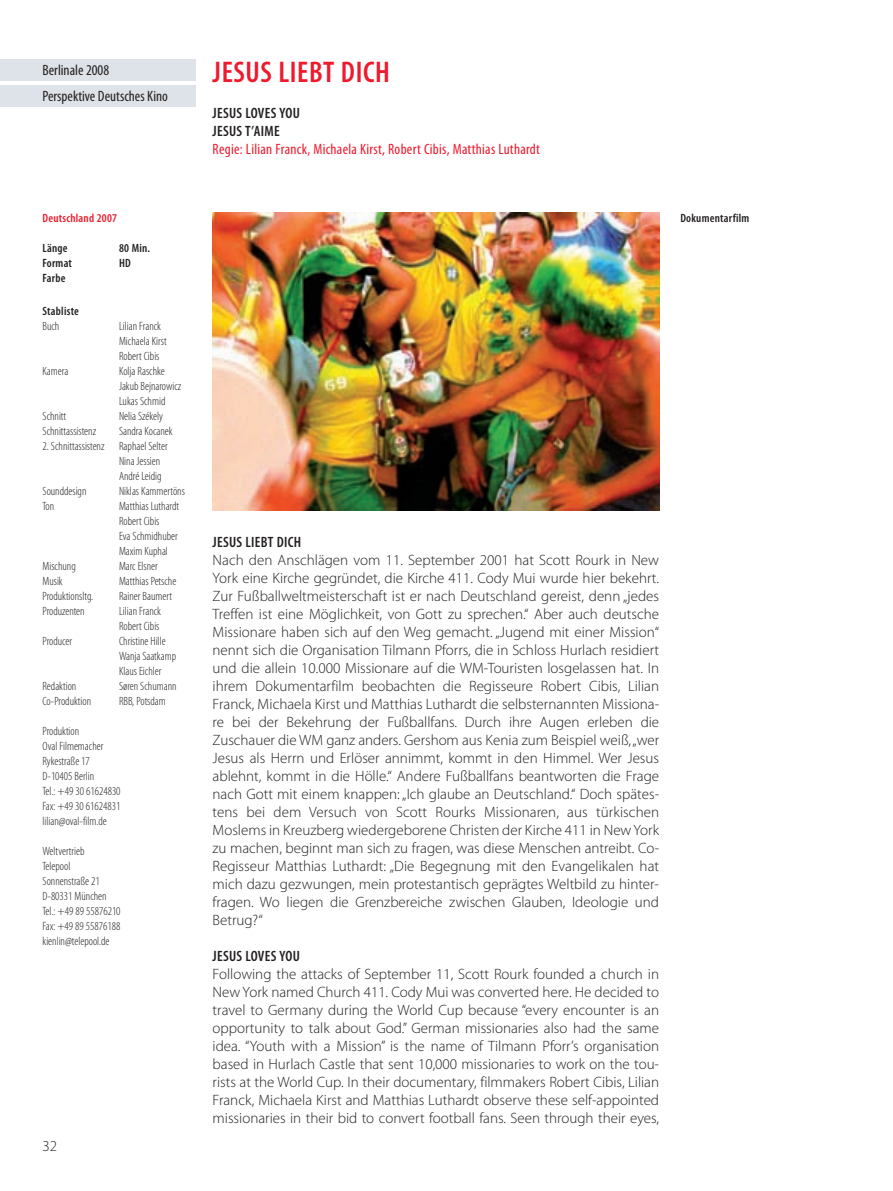
<style>
.page{position:relative;width:893px;height:1191px;background:#fff}
.page>*{position:absolute;margin:0;border:0;box-sizing:border-box;transform-origin:0 0}
.t1{font:600 condensed 30px "Myriad Pro";letter-spacing:.02em;color:#ee1b2d}
.t2{font:300 15px/18px "Myriad Pro";color:#231f20;text-align:justify}
.t3{font:condensed 15px "Myriad Pro";letter-spacing:.02em;color:#ee1b2d}
.t4{font:600 condensed 15px/18px "Myriad Pro";letter-spacing:.02em;color:#231f20}
.t5{font:condensed 15px/25.5px "Myriad Pro";color:#231f20}
.t6{font:300 condensed 12px/15px "Myriad Pro";color:#231f20}
.t7{font:600 condensed 12px "Myriad Pro";letter-spacing:.02em;color:#231f20}
.t8{font:600 condensed 12px "Myriad Pro";letter-spacing:.02em;color:#ee1b2d}
</style>
<div class="page">
<img style="left:0;top:59px;width:660px;height:452px">
<p class="t5" style="left:43px;top:59px;width:127px">Berlinale 2008<br>Perspektive Deutsches Kino</p>
<p class="t8" style="left:43px;top:214px;width:76px">Deutschland 2007</p>
<p class="t7" style="left:43px;top:244px;width:27px">Länge</p>
<p class="t7" style="left:119px;top:244px;width:33px">80 Min.</p>
<p class="t7" style="left:43px;top:259px;width:31px">Format</p>
<p class="t7" style="left:119px;top:259px;width:13px">HD</p>
<p class="t7" style="left:43px;top:274px;width:24px">Farbe</p>
<p class="t7" style="left:43px;top:307px;width:38px">Stabliste</p>
<p class="t6" style="left:43px;top:319px;width:18px">Buch</p>
<p class="t6" style="left:119px;top:319px;width:49px">Lilian Franck<br>Michaela Kirst<br>Robert Cibis</p>
<p class="t6" style="left:43px;top:364px;width:27px">Kamera</p>
<p class="t6" style="left:119px;top:364px;width:64px">Kolja Raschke<br>Jakub Bejnarowicz<br>Lukas Schmid</p>
<p class="t6" style="left:43px;top:409px;width:25px">Schnitt</p>
<p class="t6" style="left:119px;top:409px;width:45px">Nelia Székely</p>
<p class="t6" style="left:43px;top:424px;width:55px">Schnittassistenz</p>
<p class="t6" style="left:119px;top:424px;width:55px">Sandra Kocanek</p>
<p class="t6" style="left:43px;top:439px;width:127px">2. Schnittassistenz Raphael Selter</p>
<p class="t6" style="left:119px;top:454px;width:43px">Nina Jessien</p>
<p class="t6" style="left:119px;top:469px;width:44px">André Leidig</p>
<p class="t6" style="left:43px;top:484px;width:46px">Sounddesign</p>
<p class="t6" style="left:119px;top:484px;width:67px">Niklas Kammertöns</p>
<p class="t6" style="left:43px;top:499px;width:13px">Ton</p>
<p class="t6" style="left:119px;top:499px;width:62px">Matthias Luthardt<br>Robert Cibis<br>Eva Schmidhuber<br>Maxim Kuphal</p>
<p class="t6" style="left:43px;top:559px;width:35px">Mischung</p>
<p class="t6" style="left:119px;top:559px;width:40px">Marc Elsner</p>
<p class="t6" style="left:43px;top:574px;width:22px">Musik</p>
<p class="t6" style="left:119px;top:574px;width:59px">Matthias Petsche</p>
<p class="t6" style="left:43px;top:589px;width:52px">Produktionsltg.</p>
<p class="t6" style="left:119px;top:589px;width:54px">Rainer Baumert</p>
<p class="t6" style="left:43px;top:604px;width:44px">Produzenten</p>
<p class="t6" style="left:119px;top:604px;width:44px">Lilian Franck<br>Robert Cibis</p>
<p class="t6" style="left:43px;top:634px;width:31px">Producer</p>
<p class="t6" style="left:119px;top:634px;width:59px">Christine Hille<br>Wanja Saatkamp<br>Klaus Eichler</p>
<p class="t6" style="left:43px;top:679px;width:35px">Redaktion</p>
<p class="t6" style="left:119px;top:679px;width:59px">Søren Schumann</p>
<p class="t6" style="left:43px;top:694px;width:50px">Co-Produktion</p>
<p class="t6" style="left:119px;top:694px;width:48px">RBB, Potsdam</p>
<p class="t6" style="left:43px;top:724px;width:80px">Produktion<br>Oval Filmemacher<br>Rykestraße 17<br>D-10405 Berlin<br>Tel.: +49 30 61624830<br>Fax: +49 30 61624831 lilian@oval-film.de</p>
<p class="t6" style="left:43px;top:844px;width:80px">Weltvertrieb<br>Telepool<br>Sonnenstraße 21<br>D-80331 München<br>Tel.: +49 89 55876210<br>Fax: +49 89 55876188 kienlin@telepool.de</p>
<p class="t2" style="left:43px;top:1138px;width:16px">32</p>
<h1 class="t1" style="left:213px;top:62px;width:179px">JESUS LIEBT DICH</h1>
<p class="t4" style="left:213px;top:105px;width:89px">JESUS LOVES YOU<br>JESUS T’AIME</p>
<p class="t3" style="left:213px;top:144px;width:329px">Regie: Lilian Franck, Michaela Kirst, Robert Cibis, Matthias Luthardt</p>
<p class="t7" style="left:680px;top:214px;width:70px">Dokumentarfilm</p>
<p class="t4" style="left:213px;top:534px;width:90px">JESUS LIEBT DICH</p>
<p class="t2" style="left:213px;top:552px;width:448px">Nach den Anschlägen vom 11. September 2001 hat Scott Rourk in New York eine Kirche gegründet, die Kirche 411. Cody Mui wurde hier bekehrt.<br>Zur Fuß ball wel tmeisterschaft ist er nach Deutschland gereist, denn „jedes Treffen ist eine Möglichkeit, von Gott zu sprechen.“ Aber auch deutsche Missionare haben sich auf den Weg gemacht. „Jugend mit einer Mission“ nennt sich die Organisation Tilmann Pforrs, die in Schloss Hurlach residiert und die allein 10.000 Missionare auf die WM-Touristen losgelassen hat. In ihrem Doku men tarfilm beobachten die Regisseure Robert Cibis, Lilian Franck, Michaela Kirst und Matthias Luthardt die selbsternannten Missio na - re bei der Be keh rung der Fußballfans. Durch ihre Augen erleben die Zuschauer die WM ganz anders. Gershom aus Kenia zum Beispiel weiß, „wer Jesus als Herrn und Erlöser annimmt, kommt in den Himmel. Wer Jesus ablehnt, kommt in die Hölle.“ Andere Fußballfans beantworten die Frage nach Gott mit einem knappen: „Ich glaube an Deutschland.“ Doch spätes&shy;tens bei dem Versuch von Scott Rourks Missionaren, aus türkischen Moslems in Kreuz berg wiedergeborene Christen der Kirche 411 in New York zu ma chen, beginnt man sich zu fragen, was diese Menschen antreibt. Co-Regisseur Matthias Luthardt: „Die Begegnung mit den Evangelikalen hat mich dazu gezwungen, mein protestantisch geprägtes Weltbild zu hinter&shy;fragen. Wo liegen die Grenzbereiche zwischen Glauben, Ideologie und Betrug?“</p>
<p class="t4" style="left:213px;top:948px;width:89px">JESUS LOVES YOU</p>
<p class="t2" style="left:213px;top:966px;width:448px">Following the attacks of September 11, Scott Rourk founded a church in New York named Church 411. Cody Mui was converted here. He decided to travel to Germany during the World Cup because “every encounter is an opportunity to talk about God.” German missionaries also had the same idea. “Youth with a Mission” is the name of Tilmann Pforr’s organisation based in Hurlach Castle that sent 10,000 missionaries to work on the tou - rists at the World Cup. In their documentary, filmmakers Robert Cibis, Lilian Franck, Michaela Kirst and Matthias Luthardt observe these self-appointed missionaries in their bid to convert football fans. Seen through their eyes,</p>
</div>
